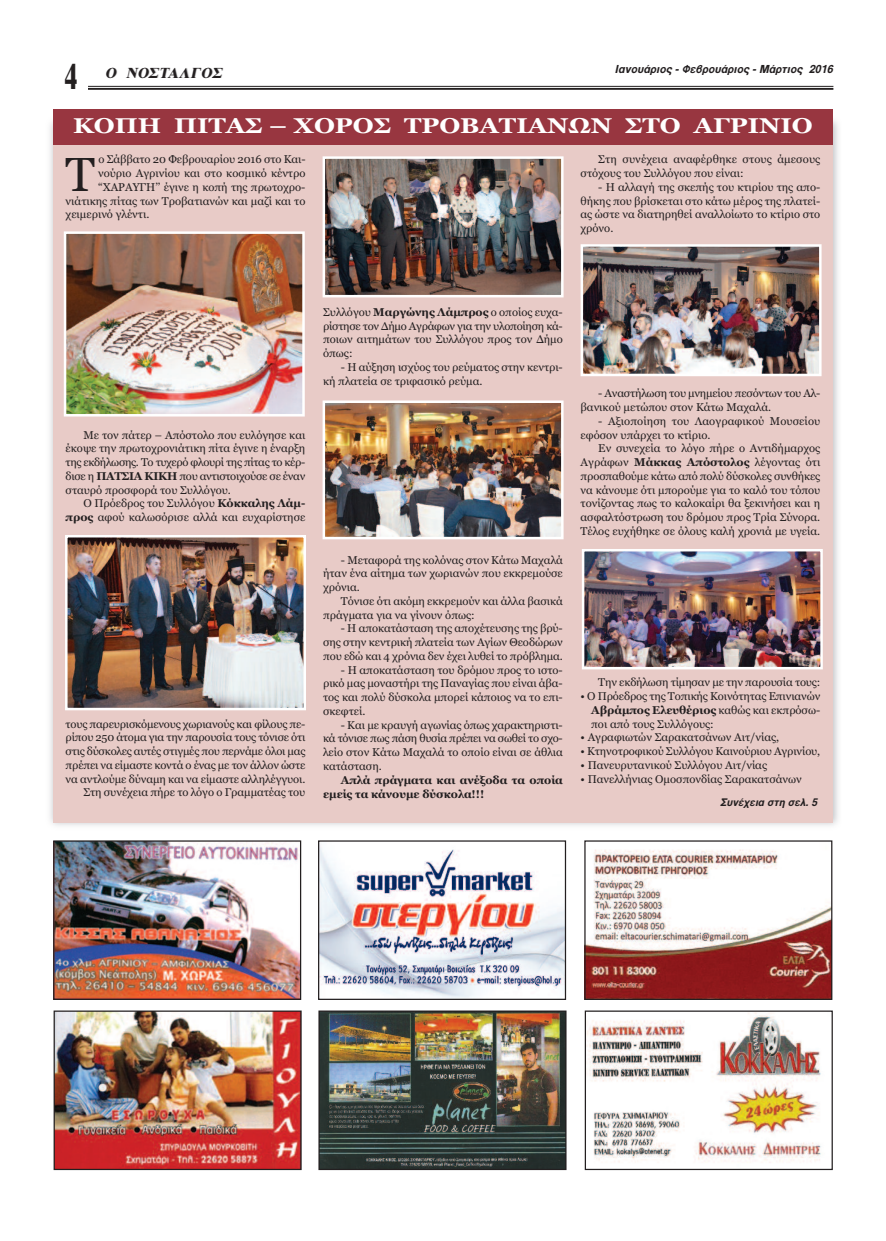
<style>
.page{position:relative;width:886px;height:1241px;background:#fff}
.page>*{position:absolute;margin:0;border:0;box-sizing:border-box;transform-origin:0 0}
.t1{font:47.62px "Georgia";color:#231f20}
.t2{font:700 37.5px "Gr Times";color:#231f20;scale:.7 1}
.t3{font:700 21.25px "Georgia";color:#fff;scale:1.2 1}
.t4{font:italic 700 15px "Gr Times";color:#231f20}
.t5{font:11.25px/13.8px "Georgia";color:#231f20;text-align:justify}
.t6{font:700 11.25px/13.8px "Georgia";color:#231f20}
.t7{font:italic 700 11.25px "Gr Helvetica";color:#231f20}
.t8{font:italic 700 10.62px "Gr Helvetica";color:#231f20}
.s1{font-weight:700}
</style>
<div class="page">
<hr style="left:54px;top:86px;width:779px;height:1px;background:#231f20">
<hr style="left:54px;top:88px;width:779px;height:2px;background:#231f20">
<div style="left:53px;top:53px;width:35px;height:50px;background:#fff"></div>
<div style="left:53px;top:124px;width:780px;height:698px;background:#e8cbc7"></div>
<div style="left:53px;top:109px;width:780px;height:36px;background:#983640"></div>
<img style="left:55px;top:842px;width:244px;height:155px">
<div style="left:53px;top:840px;width:248px;height:159px;border:1px solid #231f20"></div>
<img style="left:320px;top:846px;width:244px;height:151px">
<div style="left:318px;top:840px;width:248px;height:159px;border:1px solid #231f20"></div>
<img style="left:586px;top:849px;width:244px;height:148px">
<div style="left:584px;top:840px;width:248px;height:159px;border:1px solid #231f20"></div>
<img style="left:56px;top:1012px;width:244px;height:155px">
<div style="left:54px;top:1010px;width:248px;height:159px;border:1px solid #231f20"></div>
<img style="left:320px;top:1012px;width:244px;height:155px">
<div style="left:318px;top:1010px;width:248px;height:159px;border:1px solid #231f20"></div>
<img style="left:587px;top:1012px;width:234px;height:151px">
<div style="left:585px;top:1010px;width:248px;height:159px;border:1px solid #231f20"></div>
<img style="left:67px;top:234px;width:235px;height:179px">
<div style="left:64px;top:231px;width:241px;height:185px;border:2px solid #fff"></div>
<img style="left:68px;top:538px;width:235px;height:169px">
<div style="left:65px;top:535px;width:241px;height:175px;border:2px solid #fff"></div>
<img style="left:326px;top:159px;width:234px;height:135px">
<div style="left:323px;top:156px;width:240px;height:141px;border:2px solid #fff"></div>
<img style="left:326px;top:403px;width:234px;height:133px">
<div style="left:323px;top:400px;width:240px;height:139px;border:2px solid #fff"></div>
<img style="left:583px;top:247px;width:235px;height:126px">
<div style="left:580px;top:244px;width:241px;height:132px;border:2px solid #fff"></div>
<img style="left:585px;top:552px;width:235px;height:114px">
<div style="left:582px;top:549px;width:241px;height:120px;border:2px solid #fff"></div>
<h2 class="t2" style="left:64px;top:56px;width:21px">4</h2>
<h3 class="t4" style="left:105px;top:64px;width:122px">O NOΣTAΛΓOΣ</h3>
<p class="t7" style="left:615px;top:63px;width:222px">Ιανουάριος - Φεβρουάριος - Μάρτιος 2016</p>
<h3 class="t3" style="left:73px;top:113px;width:618px">ΚΟΠΗ ΠΙΤΑΣ – ΧΟΡΟΣ ΤΡΟΒΑΤΙΑΝΩΝ ΣΤΟ ΑΓΡΙΝΙΟ</h3>
<h1 class="t1" style="left:66px;top:146px;width:31px">Τ</h1>
<p class="t5" style="left:98px;top:153px;width:209px">ο Σάββατο 20 Φεβρουαρίου 2016 στο Και-</p>
<p class="t5" style="left:98px;top:166px;width:209px">νούριο Αγρινίου και στο κοσμικό κέντρο</p>
<p class="t5" style="left:98px;top:180px;width:209px">“ΧΑΡΑΥΓΗ’’ έγινε η κοπή της πρωτοχρο-</p>
<p class="t5" style="left:66px;top:194px;width:241px">νιάτικης πίτας των Τροβατιανών και μαζί και το</p>
<p class="t5" style="left:66px;top:208px;width:85px">χειμερινό γλέντι.</p>
<p class="t5" style="left:580px;top:153px;width:241px;text-indent:18px">Στη συνέχεια αναφέρθηκε στους άμεσους στόχους του Συλλόγου που είναι:</p>
<p class="t5" style="left:580px;top:180px;width:241px;text-indent:18px">- Η αλλαγή της σκεπής του κτιρίου της απο&shy;θήκης που βρίσκεται στο κάτω μέρος της πλατεί&shy;ας ώστε να διατηρηθεί αναλλοίωτο το κτίριο στο χρόνο.</p>
<p class="t5" style="left:66px;top:428px;width:241px;text-indent:18px">Με τον πάτερ – Απόστολο που ευλόγησε και έκοψε την πρωτοχρονιάτικη πίτα έγινε η έναρξη της εκδήλωσης. Το τυχερό φλουρί της πίτας το κέρ&shy;δισε η <span class="s1">ΠΑΤΣΙΑ ΚΙΚΗ</span> που αντιστοιχούσε σε έναν σταυρό προσφορά του Συλλόγου.</p>
<p class="t5" style="left:66px;top:496px;width:241px;text-align:right">Ο Πρόεδρος του Συλλόγου <span class="s1">Κόκκαλης Λάμ&shy;προς</span> αφού καλωσόρισε αλλά και ευχαρίστησε</p>
<p class="t5" style="left:66px;top:716px;width:241px;text-align:right">τους παρευρισκόμενους χωριανούς και φίλους πε&shy;ρίπου 250 άτομα για την παρουσία τους τόνισε ότι στις δύσκολες αυτές στιγμές που περνάμε όλοι μας πρέπει να είμαστε κοντά ο ένας με τον άλλον ώστε να αντλούμε δύναμη και να είμαστε αλληλέγγυοι.<br>Στη συνέχεια πήρε το λόγο ο Γραμματέας του</p>
<p class="t5" style="left:323px;top:305px;width:241px">Συλλόγου <span class="s1">Μαργώνης Λάμπρος</span> ο οποίος ευχα&shy;ρίστησε τον Δήμο Αγράφων για την υλοποίηση κά&shy;ποιων αιτημάτων του Συλλόγου προς τον Δήμο όπως:</p>
<p class="t5" style="left:323px;top:360px;width:241px;text-indent:18px">- H αύξηση ισχύος του ρεύματος στην κεντρι&shy;κή πλατεία σε τριφασικό ρεύμα.</p>
<p class="t5" style="left:323px;top:552px;width:241px;text-indent:18px">- Μεταφορά της κολόνας στον Κάτω Μαχαλά ήταν ένα αίτημα των χωριανών που εκκρεμούσε χρόνια.</p>
<p class="t5" style="left:323px;top:594px;width:241px;text-indent:18px">Τόνισε ότι ακόμη εκκρεμούν και άλλα βασικά πράγματα για να γίνουν όπως:</p>
<p class="t5" style="left:323px;top:621px;width:241px;text-indent:18px">- Η αποκατάσταση της αποχέτευσης της βρύ&shy;σης στην κεντρική πλατεία των Αγίων Θεοδώρων που εδώ και 4 χρόνια δεν έχει λυθεί το πρόβλημα.</p>
<p class="t5" style="left:323px;top:662px;width:241px;text-indent:18px">- Η αποκατάσταση του δρόμου προς το ιστο&shy;ρικό μας μοναστήρι της Παναγίας που είναι άβα&shy;τος και πολύ δύσκολα μπορεί κάποιος να το επι&shy;σκεφτεί.</p>
<p class="t5" style="left:323px;top:717px;width:241px;text-indent:18px">- Και με κραυγή αγωνίας όπως χαρακτηριστι&shy;κά τόνισε πως πάση θυσία πρέπει να σωθεί το σχο&shy;λείο στον Κάτω Μαχαλά το οποίο είναι σε άθλια κατάσταση.</p>
<p class="t6" style="left:323px;top:772px;width:241px;text-indent:18px">Απλά πράγματα και ανέξοδα τα οποία εμείς τα κάνουμε δύσκολα!!!</p>
<p class="t5" style="left:580px;top:386px;width:241px;text-indent:18px">- Αναστήλωση του μνημείου πεσόντων του Αλ&shy;βανικού μετώπου στον Κάτω Μαχαλά.</p>
<p class="t5" style="left:580px;top:414px;width:241px;text-indent:18px">- Αξιοποίηση του Λαογραφικού Μουσείου εφόσον υπάρχει το κτίριο.</p>
<p class="t5" style="left:580px;top:441px;width:241px;text-indent:18px">Εν συνεχεία το λόγο πήρε ο Αντιδήμαρχος Αγράφων <span class="s1">Μάκκας Απόστολος</span> λέγοντας ότι προσπαθούμε κάτω από πολύ δύσκολες συνθήκες να κάνουμε ότι μπορούμε για το καλό του τόπου τονίζοντας πως το καλοκαίρι θα ξεκινήσει και η ασφαλτόστρωση του δρόμου προς Τρία Σύνορα.<br>Τέλος ευχήθηκε σε όλους καλή χρονιά με υγεία.</p>
<p class="t5" style="left:598px;top:675px;width:223px">Την εκδήλωση τίμησαν με την παρουσία τους:</p>
<p class="t5" style="left:591px;top:689px;width:231px;text-indent:-11px">• Ο Πρόεδρος της Τοπικής Κοινότητας Επινιανών <span class="s1">Αβράμπος Ελευθέριος</span> καθώς και εκπρόσω&shy;ποι από τους Συλλόγους:</p>
<p class="t5" style="left:580px;top:730px;width:200px">• Αγραφιωτών Σαρακατσάνων Αιτ/νίας,</p>
<p class="t5" style="left:580px;top:744px;width:241px">• Κτηνοτροφικού Συλλόγου Καινούριου Αγρινίου,</p>
<p class="t5" style="left:580px;top:758px;width:188px">• Πανευρυτανικού Συλλόγου Αιτ/νίας</p>
<p class="t5" style="left:580px;top:771px;width:223px">• Πανελλήνιας Ομοσπονδίας Σαρακατσάνων</p>
<p class="t8" style="left:720px;top:796px;width:101px">Συνέχεια στη σελ. 5</p>
</div>
